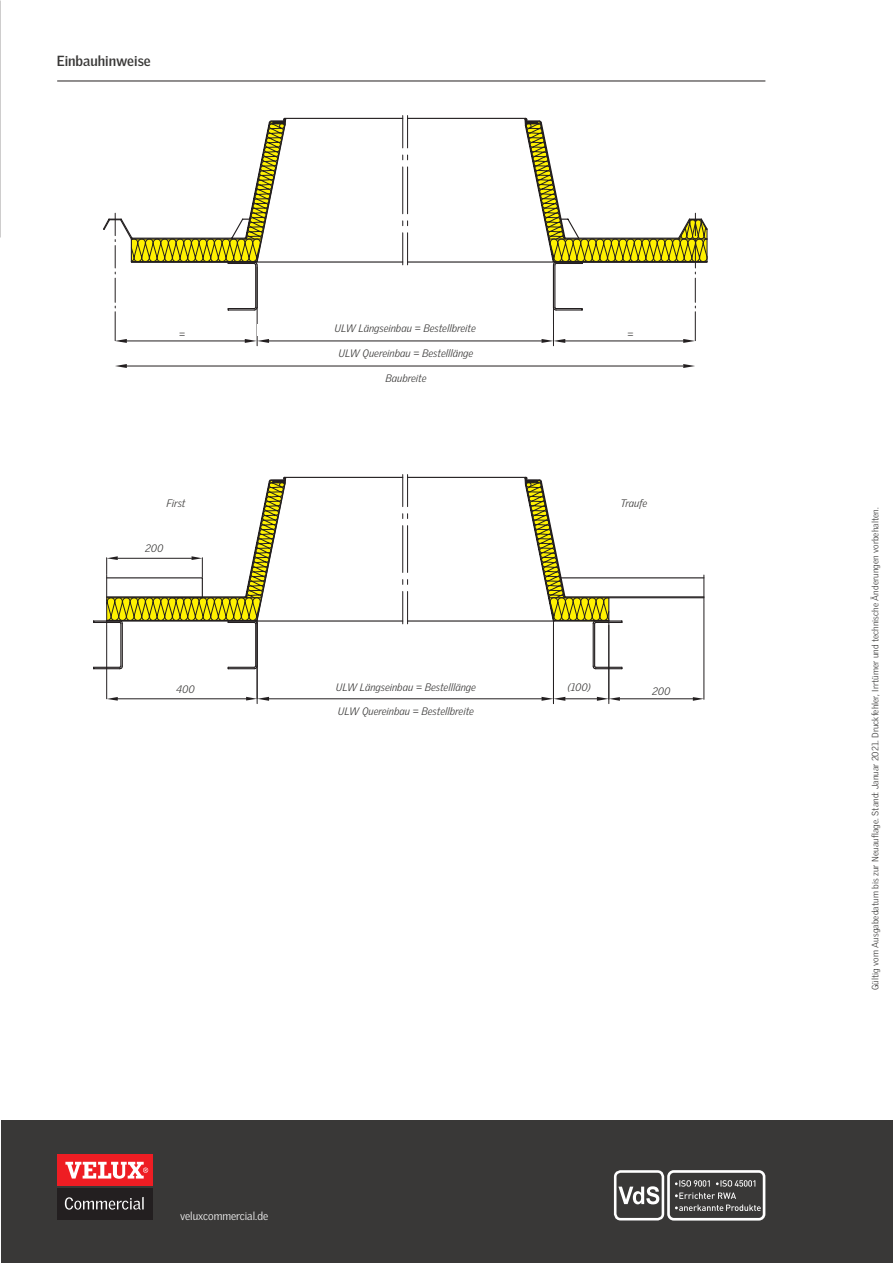
<style>
.page{position:relative;width:893px;height:1263px;background:#fff}
.page>*{position:absolute;margin:0;border:0;box-sizing:border-box;transform-origin:0 0}
.Fließtext{font:700 14.25px "Velux Gothic";color:#393837}
.t1{font:300 11.25px "Velux Gothic";color:#fff}
.Bildunterschriften{font:italic 300 10.5px "Velux Gothic";color:#393837}
.Gültigkeit{font:300 9px "Velux Gothic";letter-spacing:.01em;color:#393837}
</style>
<div class="page">
<hr style="left:407px;top:474px;width:1px;height:33px;background:#231f20">
<hr style="left:402px;top:474px;width:1px;height:33px;background:#231f20">
<hr style="left:257px;top:621px;width:1px;height:83px;background:#231f20">
<hr style="left:269px;top:698px;width:273px;height:1px;background:#231f20">
<hr style="left:553px;top:624px;width:1px;height:80px;background:#231f20">
<hr style="left:608px;top:625px;width:1px;height:79px;background:#231f20">
<hr style="left:565px;top:698px;width:32px;height:1px;background:#231f20">
<svg style="left:542px;top:697px;width:23px;height:4px"></svg>
<hr style="left:114px;top:698px;width:133px;height:1px;background:#231f20">
<svg style="left:246px;top:697px;width:23px;height:4px"></svg>
<svg style="left:107px;top:697px;width:11px;height:4px"></svg>
<hr style="left:106px;top:624px;width:1px;height:75px;background:#231f20">
<hr style="left:257px;top:622px;width:1px;height:77px;background:#231f20">
<hr style="left:704px;top:602px;width:1px;height:97px;background:#231f20">
<hr style="left:620px;top:698px;width:73px;height:1px;background:#231f20">
<svg style="left:693px;top:697px;width:11px;height:4px"></svg>
<svg style="left:597px;top:697px;width:23px;height:4px"></svg>
<hr style="left:255px;top:624px;width:1px;height:42px;background:#231f20">
<svg style="left:228px;top:665px;width:30px;height:5px"></svg>
<hr style="left:593px;top:623px;width:1px;height:43px;background:#231f20">
<hr style="left:594px;top:624px;width:1px;height:42px;background:#231f20">
<svg style="left:592px;top:665px;width:30px;height:5px"></svg>
<hr style="left:122px;top:623px;width:1px;height:43px;background:#231f20">
<svg style="left:93px;top:476px;width:612px;height:149px"></svg>
<hr style="left:120px;top:624px;width:1px;height:42px;background:#231f20">
<svg style="left:93px;top:665px;width:30px;height:5px"></svg>
<hr style="left:407px;top:116px;width:1px;height:32px;background:#231f20">
<hr style="left:402px;top:116px;width:1px;height:32px;background:#231f20">
<hr style="left:408px;top:118px;width:118px;height:1px;background:#231f20">
<hr style="left:408px;top:261px;width:145px;height:2px;background:#231f20">
<hr style="left:257px;top:267px;width:1px;height:79px;background:#231f20">
<hr style="left:553px;top:267px;width:1px;height:79px;background:#231f20">
<hr style="left:269px;top:341px;width:273px;height:1px;background:#231f20">
<svg style="left:115px;top:364px;width:12px;height:4px"></svg>
<svg style="left:683px;top:364px;width:12px;height:4px"></svg>
<hr style="left:123px;top:366px;width:560px;height:1px;background:#231f20">
<svg style="left:103px;top:117px;width:305px;height:226px"></svg>
<svg style="left:524px;top:117px;width:184px;height:226px"></svg>
<hr style="left:57px;top:81px;width:708px;height:1px;background:#231f20">
<div style="left:1px;top:1120px;width:892px;height:143px;background:#393837"></div>
<div style="left:57px;top:1154px;width:96px;height:32px;background:#ee1d23"></div>
<svg style="left:65px;top:1162px;width:83px;height:17px"></svg>
<div style="left:57px;top:1188px;width:96px;height:32px;background:#231f20"></div>
<svg style="left:65px;top:1197px;width:79px;height:12px"></svg>
<div style="left:614px;top:1170px;width:50px;height:50px;border:3px solid #fff;border-radius:6px"></div>
<svg style="left:618px;top:1186px;width:41px;height:18px"></svg>
<div style="left:667px;top:1170px;width:98px;height:50px;border:3px solid #fff;border-radius:5px"></div>
<svg style="left:675px;top:1180px;width:86px;height:31px"></svg>
<p class="Fließtext" style="left:57px;top:53px;width:96px">Einbauhinweise</p>
<p class="Bildunterschriften" style="left:335px;top:322px;width:143px">ULW Längseinbau = Bestellbreite</p>
<p class="Bildunterschriften" style="left:339px;top:347px;width:136px">ULW Quereinbau = Bestelllänge</p>
<p class="Bildunterschriften" style="left:385px;top:372px;width:43px">Baubreite</p>
<p class="Bildunterschriften" style="left:179px;top:328px;width:8px">=</p>
<p class="Bildunterschriften" style="left:627px;top:328px;width:8px">=</p>
<p class="Bildunterschriften" style="left:166px;top:497px;width:21px">First</p>
<p class="Bildunterschriften" style="left:620px;top:497px;width:28px">Traufe</p>
<p class="Bildunterschriften" style="left:145px;top:542px;width:20px">200</p>
<p class="Bildunterschriften" style="left:336px;top:681px;width:142px">ULW Längseinbau = Bestelllänge</p>
<p class="Bildunterschriften" style="left:338px;top:705px;width:138px">ULW Quereinbau = Bestellbreite</p>
<p class="Bildunterschriften" style="left:567px;top:681px;width:25px">(100)</p>
<p class="Bildunterschriften" style="left:176px;top:682px;width:20px">400</p>
<p class="Bildunterschriften" style="left:652px;top:685px;width:20px">200</p>
<p class="t1" style="left:180px;top:1210px;width:90px">veluxcommercial.de</p>
<p class="Gültigkeit" style="left:870px;top:990px;width:484px;rotate:-90deg">Gültig vom Ausgabedatum bis zur Neuauflage. Stand: Januar 2021. Druckfehler, Irrtümer und technische Änderungen vorbehalten.</p>
</div>
